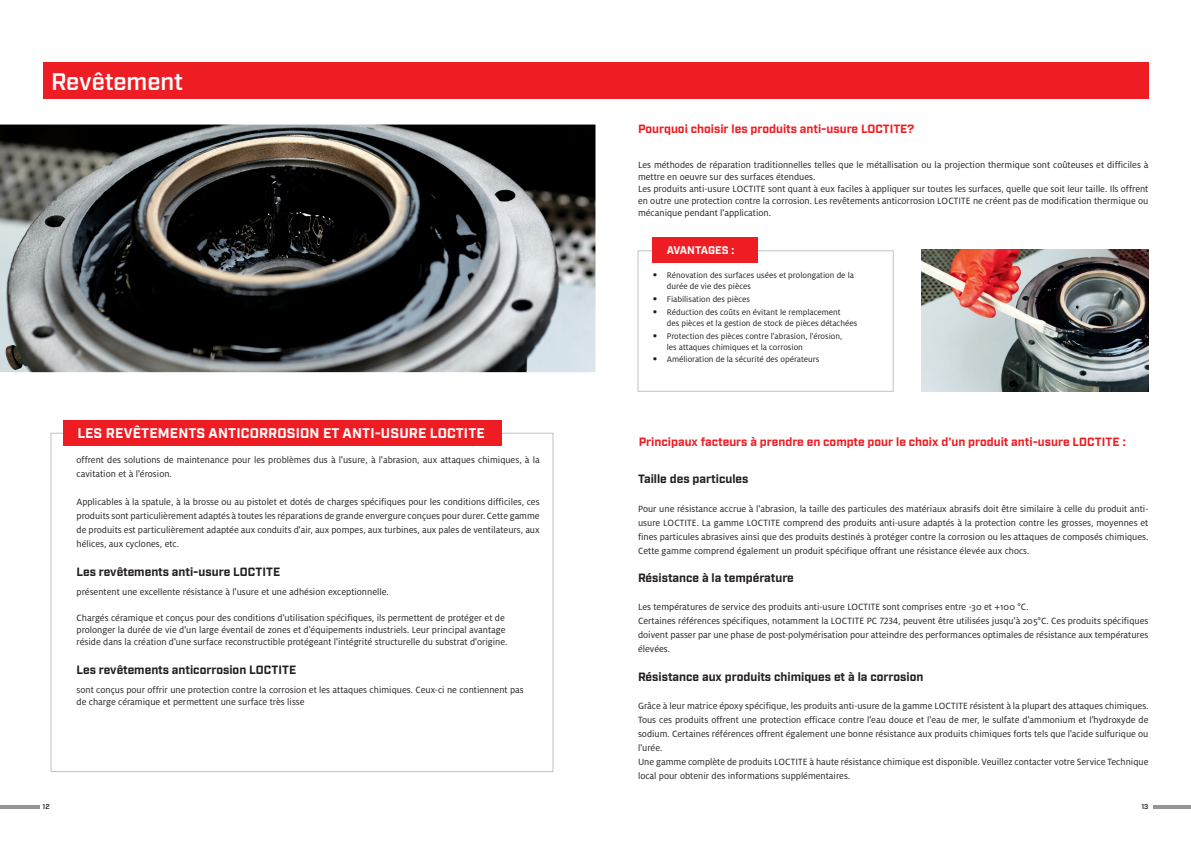
<style>
.page{position:relative;width:1191px;height:842px;background:#fff}
.page>*{position:absolute;margin:0;border:0;box-sizing:border-box;transform-origin:0 0}
.t1{font:600 24px "Industry";letter-spacing:-.005em;color:#fff}
.t2{font:700 14px "Industry";letter-spacing:.01em;color:#fff}
.t3{font:700 12px "Industry";color:#231f20}
.t4{font:700 12px "Industry";color:#ee1d23}
.t5{font:700 11px "Industry";color:#fff}
.t6{font:10px/14px "Henkel Milo";color:#231f20}
.t7{font:9px/10.8px "Henkel Milo";color:#231f20}
.t8{font:600 7px "Industry";color:#231f20}
.s1{font-family:"Helvetica Neue LTW1 G";font-stretch:condensed}
</style>
<div class="page">
<hr style="left:0;top:805px;width:40px;height:4px;background:#939598">
<hr style="left:1153px;top:805px;width:38px;height:4px;background:#939598">
<img style="left:0;top:125px;width:595px;height:247px">
<img style="left:921px;top:250px;width:227px;height:142px">
<div style="left:43px;top:62px;width:1105px;height:37px;background:#ee1d23"></div>
<div style="left:637px;top:250px;width:256px;height:142px;border:1px solid #bcc4c9"></div>
<div style="left:652px;top:238px;width:106px;height:25px;background:#ee1d23"></div>
<div style="left:63px;top:420px;width:439px;height:26px;background:#ee1d23"></div>
<h1 class="t1" style="left:51px;top:67px;width:133px">Revêtement</h1>
<h2 class="t2" style="left:77px;top:425px;width:409px">LES REVÊTEMENTS ANTICORROSION ET ANTI-USURE LOCTITE</h2>
<p class="t6" style="left:77px;top:453px;width:465px">offrent des solutions de maintenance pour les problèmes dus à l'usure, à l'abrasion, aux attaques chimiques, à la cavitation et à l'érosion.</p>
<p class="t6" style="left:77px;top:495px;width:464px;text-align:justify">Applicables à la spatule, à la brosse ou au pistolet et dotés de charges spécifiques pour les conditions difficiles, ces produits sont particulièrement adaptés à toutes les réparations de grande envergure conçues pour durer. Cette gamme de produits est particulièrement adaptée aux conduits d'air, aux pompes, aux turbines, aux pales de ventilateurs, aux hélices, aux cyclones, etc.</p>
<p class="t3" style="left:77px;top:564px;width:205px">Les revêtements anti-usure LOCTITE</p>
<p class="t6" style="left:77px;top:585px;width:314px">présentent une excellente résistance à l'usure et une adhésion exceptionnelle.</p>
<p class="t6" style="left:77px;top:612px;width:432px;line-height:12px">Chargés céramique et conçus pour des conditions d'utilisation spécifiques, ils permettent de protéger et de prolonger la durée de vie d'un large éventail de zones et d'équipements industriels. Leur principal avantage réside dans la création d'une surface reconstructible protégeant l'intégrité structurelle du substrat d'origine.</p>
<p class="t3" style="left:77px;top:662px;width:221px">Les revêtements anticorrosion LOCTITE</p>
<p class="t6" style="left:77px;top:684px;width:449px;line-height:12px">sont conçus pour offrir une protection contre la corrosion et les attaques chimiques. Ceux-ci ne contiennent pas de charge céramique et permettent une surface très lisse</p>
<p class="t4" style="left:638px;top:122px;width:278px">Pourquoi choisir les produits anti-usure LOCTITE?</p>
<p class="t6" style="left:638px;top:159px;width:512px;line-height:12px">Les méthodes de réparation traditionnelles telles que le métallisation ou la projection thermique sont coûteuses et difficiles à mettre en oeuvre sur des surfaces étendues.<br>Les produits anti-usure LOCTITE sont quant à eux faciles à appliquer sur toutes les surfaces, quelle que soit leur taille. Ils offrent en outre une protection contre la corrosion. Les revêtements anticorrosion LOCTITE ne créent pas de modification thermique ou mécanique pendant l'application.</p>
<p class="t5" style="left:667px;top:244px;width:69px">AVANTAGES :</p>
<p class="t7" style="left:667px;top:270px;width:189px;text-indent:-14px"><span class="s1">•</span> Rénovation des surfaces usées et prolongation de la durée de vie des pièces</p>
<p class="t7" style="left:652px;top:294px;width:99px"><span class="s1">•</span> Fiabilisation des pièces</p>
<p class="t7" style="left:667px;top:307px;width:192px;text-indent:-14px"><span class="s1">•</span> Réduction des coûts en évitant le remplacement<br>des pièces et la gestion de stock de pièces détachées</p>
<p class="t7" style="left:667px;top:331px;width:177px;text-indent:-14px"><span class="s1">•</span> Protection des pièces contre l'abrasion, l'érosion, les attaques chimiques et la corrosion</p>
<p class="t7" style="left:652px;top:354px;width:168px"><span class="s1">•</span> Amélioration de la sécurité des opérateurs</p>
<p class="t4" style="left:639px;top:435px;width:488px">Principaux facteurs à prendre en compte pour le choix d'un produit anti-usure LOCTITE :</p>
<p class="t3" style="left:638px;top:472px;width:112px">Taille des particules</p>
<p class="t6" style="left:638px;top:501px;width:512px;text-align:justify">Pour une résistance accrue à l'abrasion, la taille des particules des matériaux abrasifs doit être similaire à celle du produit anti&shy;usure LOCTITE. La gamme LOCTITE comprend des produits anti-usure adaptés à la protection contre les grosses, moyennes et fines particules abrasives ainsi que des produits destinés à protéger contre la corrosion ou les attaques de composés chimiques.<br>Cette gamme comprend également un produit spécifique offrant une résistance élevée aux chocs.</p>
<p class="t3" style="left:638px;top:571px;width:157px">Résistance à la température</p>
<p class="t6" style="left:638px;top:600px;width:512px">Les températures de service des produits anti-usure LOCTITE sont comprises entre -30 et +100 °C.<br>Certaines références spécifiques, notamment la LOCTITE PC 7234, peuvent être utilisées jusqu'à 205°C. Ces produits spécifiques doivent passer par une phase de post-polymérisation pour atteindre des performances optimales de résistance aux températures élevées.</p>
<p class="t3" style="left:638px;top:670px;width:287px">Résistance aux produits chimiques et à la corrosion</p>
<p class="t6" style="left:638px;top:699px;width:512px">Grâce à leur matrice époxy spécifique, les produits anti-usure de la gamme LOCTITE résistent à la plupart des attaques chimiques.<br>Tous ces produits offrent une protection efficace contre l'eau douce et l'eau de mer, le sulfate d'ammonium et l'hydroxyde de sodium. Certaines références offrent également une bonne résistance aux produits chimiques forts tels que l'acide sulfurique ou l'urée.<br>Une gamme complète de produits LOCTITE à haute résistance chimique est disponible. Veuillez contacter votre Service Technique local pour obtenir des informations supplémentaires.</p>
<p class="t8" style="left:43px;top:803px;width:9px">12</p>
<p class="t8" style="left:1141px;top:803px;width:9px">13</p>
</div>
